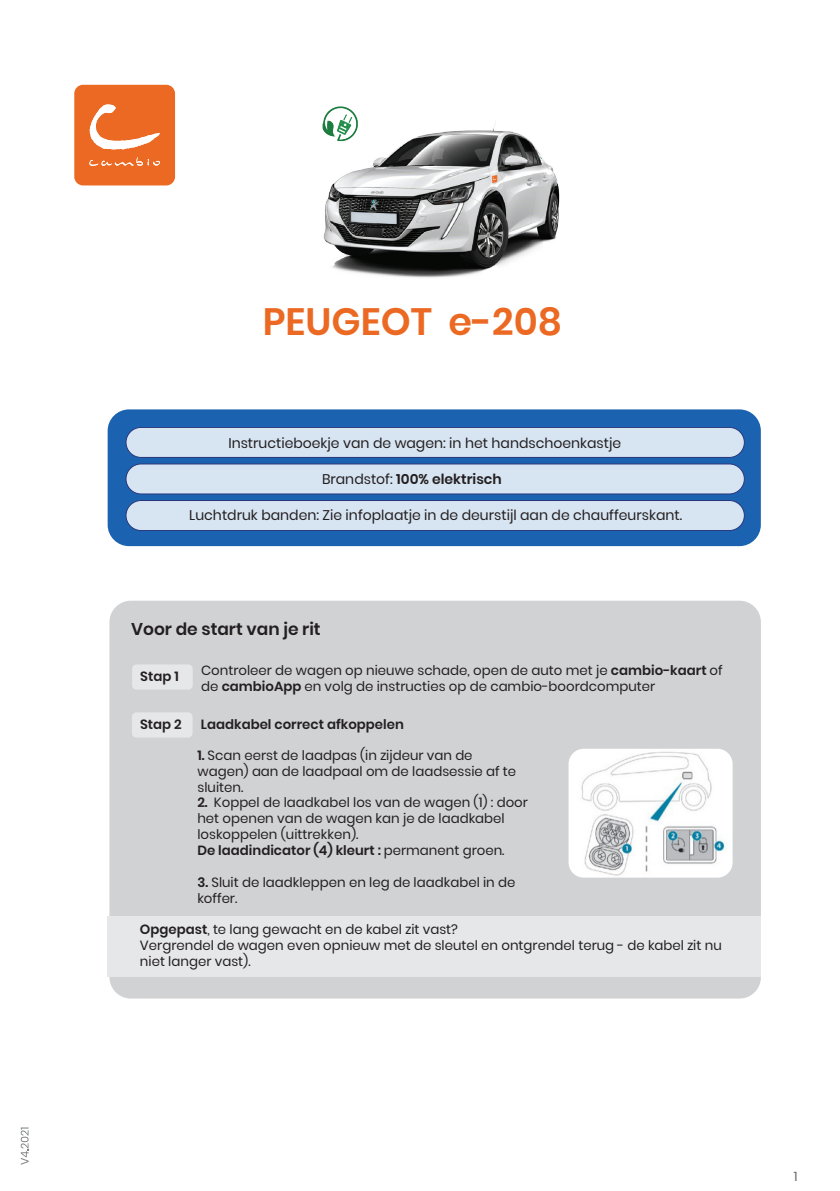
<style>
.page{position:relative;width:840px;height:1191px;background:#fff}
.page>*{position:absolute;margin:0;border:0;box-sizing:border-box;transform-origin:0 0}
.t1{font:600 38px "Poppins";color:#eb6923}
.t2{font:600 17px "Poppins";color:#231f20}
.t3{font:14px "Poppins";color:#231f20}
.t4{font:600 14px "Poppins";color:#231f20}
.t5{font:13.4px/16px "Poppins";color:#231f20}
.t6{font:600 13.4px "Poppins";color:#231f20}
.t7{font:13px "Poppins";color:#6c6d70}
.s1{font-weight:400}
.s2{font-weight:600}
</style>
<div class="page">
<div style="left:109px;top:600px;width:651px;height:398px;background:#d1d2d4;border-radius:21px"></div>
<div style="left:108px;top:409px;width:652px;height:137px;background:#1b63b0;border-radius:21px"></div>
<div style="left:126px;top:427px;width:618px;height:30px;background:#d7e4f1;border-radius:15px"></div>
<div style="left:126px;top:427px;width:618px;height:31px;border:1px solid #2b2d71;border-radius:15px"></div>
<div style="left:126px;top:464px;width:618px;height:30px;background:#d7e4f1;border-radius:15px"></div>
<div style="left:126px;top:464px;width:618px;height:30px;border:1px solid #2b2d71;border-radius:15px"></div>
<div style="left:126px;top:500px;width:618px;height:30px;background:#d7e4f1;border-radius:15px"></div>
<div style="left:126px;top:500px;width:618px;height:31px;border:1px solid #2b2d71;border-radius:15px"></div>
<div style="left:132px;top:664px;width:61px;height:25px;background:#e6e7e9;border-radius:4px"></div>
<div style="left:132px;top:712px;width:60px;height:25px;background:#e6e7e9;border-radius:4px"></div>
<div style="left:74px;top:85px;width:101px;height:100px;background:#eb6923;border-radius:9px"></div>
<svg style="left:90px;top:104px;width:70px;height:46px"></svg>
<svg style="left:89px;top:157px;width:71px;height:9px"></svg>
<img style="left:322px;top:106px;width:238px;height:172px">
<div style="left:108px;top:916px;width:652px;height:60px;background:#e6e7e9"></div>
<img style="left:568px;top:748px;width:164px;height:129px">
<svg style="left:21px;top:1127px;width:8px;height:37px"></svg>
<h1 class="t1" style="left:262px;top:299px;width:300px">PEUGEOT e-208</h1>
<p class="t3" style="left:228px;top:435px;width:394px">Instructieboekje van de wagen: in het handschoenkastje</p>
<p class="t4" style="left:322px;top:471px;width:181px"><span class="s1">Brandstof:</span> 100% elektrisch</p>
<p class="t3" style="left:189px;top:507px;width:494px">Luchtdruk banden: Zie infoplaatje in de deurstijl aan de chauffeurskant.</p>
<p class="t2" style="left:131px;top:619px;width:191px">Voor de start van je rit</p>
<p class="t6" style="left:140px;top:668px;width:40px">Stap 1</p>
<p class="t5" style="left:201px;top:662px;width:523px">Controleer de wagen op nieuwe schade, open de auto met je <span class="s2">cambio-kaart</span> of de <span class="s2">cambioApp</span> en volg de instructies op de cambio-boordcomputer</p>
<p class="t6" style="left:140px;top:716px;width:43px">Stap 2</p>
<p class="t6" style="left:201px;top:716px;width:204px">Laadkabel correct afkoppelen</p>
<p class="t5" style="left:197px;top:747px;width:320px"><span class="s2">1.</span> Scan eerst de laadpas (in zijdeur van de wagen) aan de laadpaal om de laadsessie af te sluiten.</p>
<p class="t5" style="left:197px;top:794px;width:332px"><span class="s2">2.</span> Koppel de laadkabel los van de wagen (1) : door het openen van de wagen kan je de laadkabel loskoppelen (uittrekken).<br><span class="s2">De laadindicator (4) kleurt :</span> permanent groen.</p>
<p class="t5" style="left:197px;top:874px;width:319px"><span class="s2">3.</span> Sluit de laadkleppen en leg de laadkabel in de koffer.</p>
<p class="t5" style="left:140px;top:921px;width:583px"><span class="s2">Opgepast</span>, te lang gewacht en de kabel zit vast?<br>Vergrendel de wagen even opnieuw met de sleutel en ontgrendel terug - de kabel zit nu niet langer vast).</p>
<p class="t7" style="left:793px;top:1169px;width:5px">1</p>
</div>
